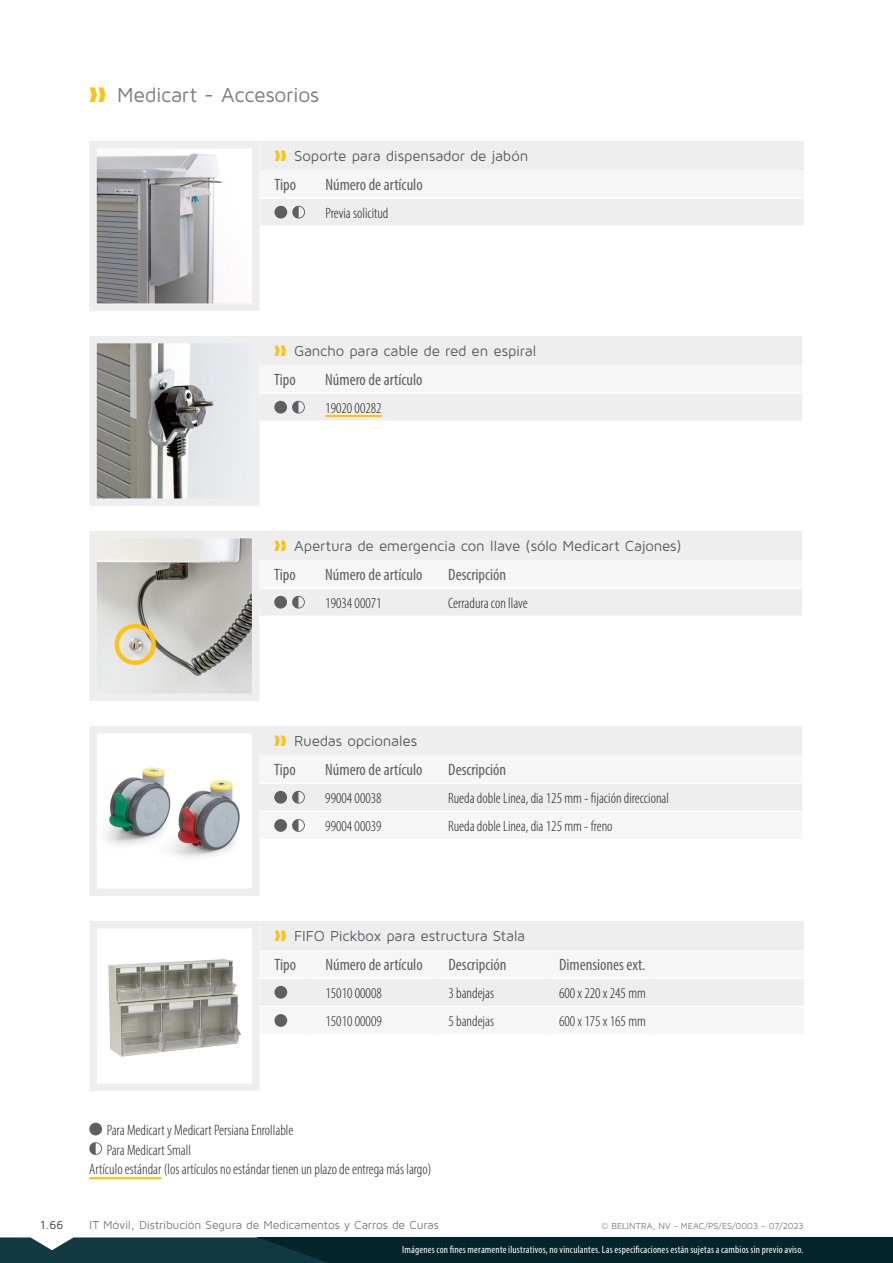
<style>
.page{position:relative;width:893px;height:1263px;background:#fff}
.page>*{position:absolute;margin:0;border:0;box-sizing:border-box;transform-origin:0 0}
.t1{font:21px "Maven Pro";letter-spacing:-.01em;color:#7a7c7f}
.table__header_2_NL{font:condensed 16.5px "Myriad Pro";color:#5f5f62}
.table__body_NL{font:300 condensed 15px "Myriad Pro";color:#231f20}
.t2{font:15px "Maven Pro";letter-spacing:-.015em;color:#5f5f62}
.Standaardproduct{font:300 condensed 15px "Myriad Pro";color:#231f20}
.t3{font:12px "Maven Pro";letter-spacing:-.015em;color:#7a7c7f}
.t4{font:12px "Maven Pro";color:#3c3c3d}
.t5{font:condensed 10.5px "Myriad Pro";letter-spacing:.015em;color:#fff}
.Paragraph_Style_2{font:9px "Maven Pro";letter-spacing:-.005em;color:#7a7c7f}
.s1{color:#fec115}
</style>
<div class="page">
<img style="left:98px;top:345px;width:152px;height:152px">
<div style="left:89px;top:336px;width:170px;height:170px;border:8px solid #eeeeef"></div>
<img style="left:98px;top:540px;width:152px;height:152px">
<div style="left:89px;top:531px;width:170px;height:170px;border:8px solid #eeeeef"></div>
<img style="left:105px;top:767px;width:135px;height:91px">
<div style="left:89px;top:726px;width:170px;height:170px;border:8px solid #eeeeef"></div>
<img style="left:98px;top:153px;width:125px;height:149px">
<div style="left:89px;top:141px;width:170px;height:170px;border:8px solid #eeeeef"></div>
<div style="left:115px;top:624px;width:41px;height:41px;border:4px solid #fec115;border-radius:50%"></div>
<img style="left:108px;top:958px;width:134px;height:99px">
<div style="left:89px;top:921px;width:171px;height:170px;border:8px solid #eeeeef"></div>
<div style="left:258px;top:1237px;width:635px;height:26px;background:#03242b"></div>
<svg style="left:0;top:1237px;width:327px;height:26px;background:#194047"></svg>
<div style="left:259px;top:336px;width:543px;height:84px;background:#eeeeef"></div>
<div style="left:259px;top:365px;width:543px;height:28px;background:#f6f6f7"></div>
<hr style="left:259px;top:392px;width:51px;height:2px;background:#fff">
<hr style="left:310px;top:392px;width:123px;height:2px;background:#fff">
<hr style="left:556px;top:392px;width:123px;height:2px;background:#fff">
<hr style="left:433px;top:392px;width:123px;height:2px;background:#fff">
<hr style="left:679px;top:392px;width:122px;height:2px;background:#fff">
<div style="left:274px;top:401px;width:13px;height:13px;background:#5f5f62;border-radius:50%"></div>
<svg style="left:292px;top:401px;width:13px;height:13px"></svg>
<hr style="left:325px;top:415px;width:57px;height:2px;background:#fec115">
<div style="left:259px;top:531px;width:543px;height:84px;background:#eeeeef"></div>
<div style="left:259px;top:560px;width:543px;height:28px;background:#f6f6f7"></div>
<hr style="left:259px;top:587px;width:51px;height:2px;background:#fff">
<hr style="left:310px;top:587px;width:123px;height:2px;background:#fff">
<hr style="left:556px;top:587px;width:123px;height:2px;background:#fff">
<hr style="left:433px;top:587px;width:123px;height:2px;background:#fff">
<hr style="left:679px;top:587px;width:122px;height:2px;background:#fff">
<div style="left:274px;top:596px;width:13px;height:13px;background:#5f5f62;border-radius:50%"></div>
<svg style="left:292px;top:596px;width:13px;height:13px"></svg>
<div style="left:259px;top:726px;width:543px;height:29px;background:#eeeeef"></div>
<div style="left:259px;top:783px;width:543px;height:49px;background:#eeeeef"></div>
<hr style="left:259px;top:782px;width:51px;height:2px;background:#fff">
<hr style="left:310px;top:782px;width:123px;height:2px;background:#fff">
<hr style="left:556px;top:782px;width:123px;height:2px;background:#fff">
<hr style="left:259px;top:810px;width:51px;height:2px;background:#fff">
<hr style="left:310px;top:810px;width:123px;height:2px;background:#fff">
<hr style="left:433px;top:782px;width:123px;height:2px;background:#fff">
<hr style="left:679px;top:782px;width:122px;height:2px;background:#fff">
<hr style="left:433px;top:810px;width:123px;height:2px;background:#fff">
<hr style="left:556px;top:810px;width:123px;height:2px;background:#fff">
<hr style="left:679px;top:810px;width:122px;height:2px;background:#fff">
<div style="left:274px;top:791px;width:13px;height:13px;background:#5f5f62;border-radius:50%"></div>
<svg style="left:292px;top:791px;width:13px;height:13px"></svg>
<div style="left:274px;top:819px;width:13px;height:13px;background:#5f5f62;border-radius:50%"></div>
<svg style="left:292px;top:819px;width:13px;height:13px"></svg>
<div style="left:260px;top:141px;width:544px;height:84px;background:#eeeeef"></div>
<div style="left:260px;top:170px;width:544px;height:27px;background:#f6f6f7"></div>
<hr style="left:260px;top:197px;width:51px;height:2px;background:#fff">
<hr style="left:311px;top:197px;width:123px;height:2px;background:#fff">
<hr style="left:434px;top:197px;width:123px;height:2px;background:#fff">
<hr style="left:557px;top:197px;width:124px;height:2px;background:#fff">
<hr style="left:681px;top:197px;width:123px;height:2px;background:#fff">
<div style="left:274px;top:206px;width:13px;height:13px;background:#5f5f62;border-radius:50%"></div>
<svg style="left:292px;top:206px;width:13px;height:13px"></svg>
<div style="left:260px;top:921px;width:544px;height:29px;background:#eeeeef"></div>
<div style="left:260px;top:979px;width:544px;height:48px;background:#eeeeef"></div>
<hr style="left:260px;top:1005px;width:51px;height:2px;background:#fff">
<hr style="left:311px;top:1005px;width:123px;height:2px;background:#fff">
<hr style="left:434px;top:1005px;width:110px;height:2px;background:#fff">
<hr style="left:544px;top:1005px;width:111px;height:2px;background:#fff">
<hr style="left:655px;top:1005px;width:149px;height:2px;background:#fff">
<div style="left:274px;top:986px;width:13px;height:13px;background:#5f5f62;border-radius:50%"></div>
<div style="left:274px;top:1014px;width:13px;height:13px;background:#5f5f62;border-radius:50%"></div>
<hr style="left:89px;top:1177px;width:72px;height:2px;background:#fec115">
<div style="left:89px;top:1123px;width:13px;height:12px;background:#5f5f62;border-radius:50%"></div>
<svg style="left:89px;top:1142px;width:13px;height:13px"></svg>
<p class="t1" style="left:89px;top:82px;width:231px"><span class="s1">❱❱</span> Medicart - Accesorios</p>
<p class="t2" style="left:274px;top:147px;width:256px"><span class="s1">❱❱</span> Soporte para dispensador de jabón</p>
<p class="table__header_2_NL" style="left:274px;top:175px;width:23px">Tipo</p>
<p class="table__header_2_NL" style="left:325px;top:175px;width:99px">Número de artículo</p>
<p class="table__body_NL" style="left:325px;top:204px;width:64px">Previa solicitud</p>
<p class="t2" style="left:274px;top:342px;width:264px"><span class="s1">❱❱</span> Gancho para cable de red en espiral</p>
<p class="table__header_2_NL" style="left:274px;top:370px;width:23px">Tipo</p>
<p class="table__header_2_NL" style="left:325px;top:370px;width:99px">Número de artículo</p>
<p class="Standaardproduct" style="left:325px;top:399px;width:58px">19020 00282</p>
<p class="t2" style="left:274px;top:537px;width:409px"><span class="s1">❱❱</span> Apertura de emergencia con llave (sólo Medicart Cajones)</p>
<p class="table__header_2_NL" style="left:274px;top:565px;width:23px">Tipo</p>
<p class="table__header_2_NL" style="left:325px;top:565px;width:99px">Número de artículo</p>
<p class="table__header_2_NL" style="left:448px;top:565px;width:59px">Descripción</p>
<p class="table__body_NL" style="left:325px;top:594px;width:58px">19034 00071</p>
<p class="table__body_NL" style="left:448px;top:594px;width:81px">Cerradura con llave</p>
<p class="t2" style="left:274px;top:732px;width:144px"><span class="s1">❱❱</span> Ruedas opcionales</p>
<p class="table__header_2_NL" style="left:274px;top:760px;width:23px">Tipo</p>
<p class="table__header_2_NL" style="left:325px;top:760px;width:99px">Número de artículo</p>
<p class="table__header_2_NL" style="left:448px;top:760px;width:59px">Descripción</p>
<p class="table__body_NL" style="left:325px;top:789px;width:58px">99004 00038</p>
<p class="table__body_NL" style="left:448px;top:789px;width:222px">Rueda doble Linea, dia 125 mm - fijación direccional</p>
<p class="table__body_NL" style="left:325px;top:817px;width:58px">99004 00039</p>
<p class="table__body_NL" style="left:448px;top:817px;width:166px">Rueda doble Linea, dia 125 mm - freno</p>
<p class="t2" style="left:274px;top:927px;width:252px"><span class="s1">❱❱</span> FIFO Pickbox para estructura Stala</p>
<p class="table__header_2_NL" style="left:274px;top:955px;width:23px">Tipo</p>
<p class="table__header_2_NL" style="left:325px;top:955px;width:99px">Número de artículo</p>
<p class="table__header_2_NL" style="left:448px;top:955px;width:59px">Descripción</p>
<p class="table__header_2_NL" style="left:559px;top:955px;width:88px">Dimensiones ext.</p>
<p class="table__body_NL" style="left:325px;top:984px;width:58px">15010 00008</p>
<p class="table__body_NL" style="left:448px;top:984px;width:47px">3 bandejas</p>
<p class="table__body_NL" style="left:559px;top:984px;width:88px">600 x 220 x 245 mm</p>
<p class="table__body_NL" style="left:325px;top:1012px;width:58px">15010 00009</p>
<p class="table__body_NL" style="left:448px;top:1012px;width:47px">5 bandejas</p>
<p class="table__body_NL" style="left:559px;top:1012px;width:88px">600 x 175 x 165 mm</p>
<p class="table__body_NL" style="left:107px;top:1121px;width:188px">Para Medicart y Medicart Persiana Enrollable</p>
<p class="table__body_NL" style="left:107px;top:1141px;width:86px">Para Medicart Small</p>
<p class="table__body_NL" style="left:89px;top:1160px;width:344px">Artículo estándar (los artículos no estándar tienen un plazo de entrega más largo)</p>
<p class="t4" style="left:40px;top:1217px;width:25px">1.66</p>
<p class="t3" style="left:89px;top:1217px;width:351px">IT Móvil, Distribución Segura de Medicamentos y Carros de Curas</p>
<p class="t5" style="left:402px;top:1244px;width:403px">Imágenes con fines meramente ilustrativos, no vinculantes. Las especificaciones están sujetas a cambios sin previo aviso.</p>
<p class="Paragraph_Style_2" style="left:601px;top:1220px;width:204px">© BELINTRA, NV - MEAC/PS/ES/0003 - 07/2023</p>
</div>
